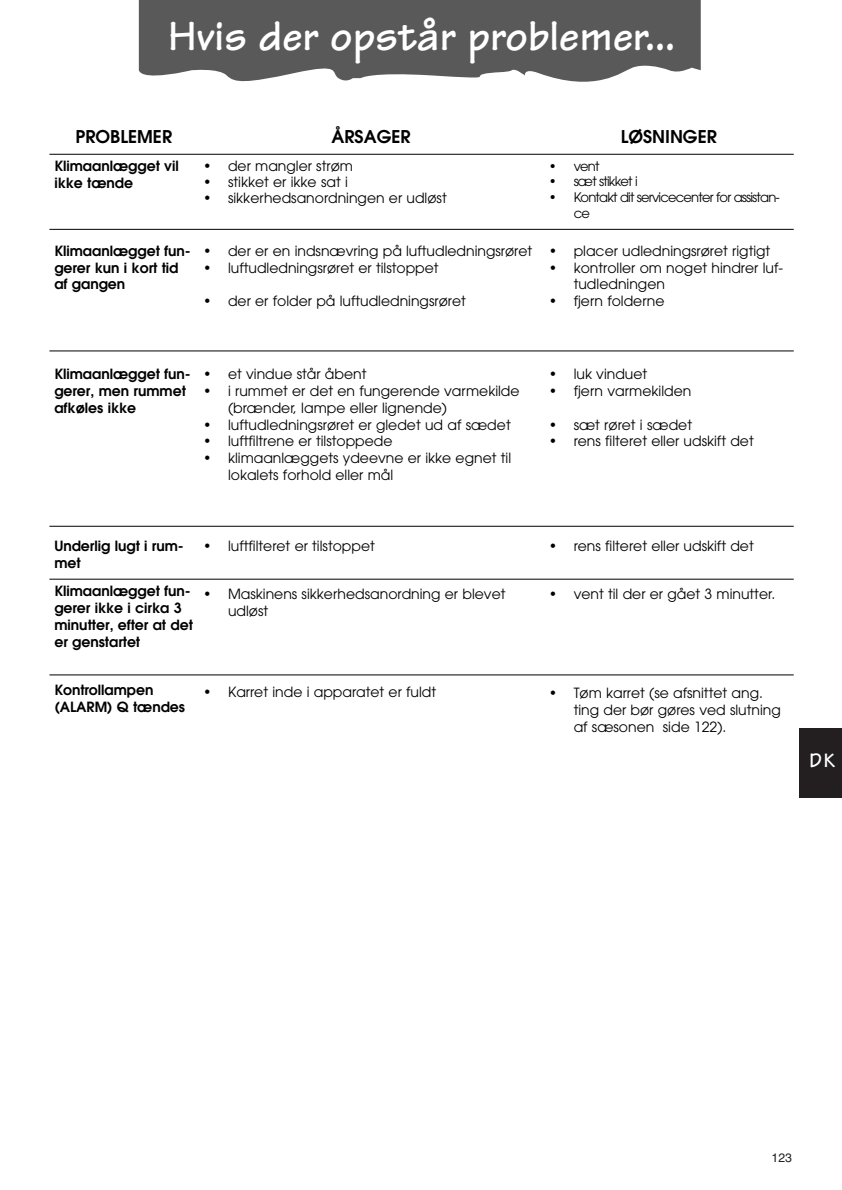
<style>
.page{position:relative;width:842px;height:1190px;background:#fff}
.page>*{position:absolute;margin:0;border:0;box-sizing:border-box;transform-origin:0 0}
.t1{font:700 43.75px "Tekton";color:#fff}
.t2{font:700 21px "Tekton";color:#fff}
.t3{font:600 17.5px "Avant Garde";color:#000}
.t4{font:14px/16.8px "Avant Garde";color:#000}
.t5{font:600 14px/16.8px "Avant Garde";color:#000}
.t6{font:13.12px/15.8px "Avant Garde";letter-spacing:-.06em;color:#000}
.t7{font:12.25px "Helvetica";color:#231f20}
</style>
<div class="page">
<div style="left:799px;top:729px;width:43px;height:69px;background:#231f20"></div>
<svg style="left:139px;top:0;width:562px;height:82px;background:#686868"></svg>
<hr style="left:49px;top:154px;width:745px;height:1px;background:#000">
<hr style="left:49px;top:229px;width:745px;height:1px;background:#000">
<hr style="left:49px;top:351px;width:745px;height:1px;background:#000">
<hr style="left:49px;top:674px;width:745px;height:1px;background:#000">
<hr style="left:49px;top:526px;width:745px;height:1px;background:#000">
<hr style="left:49px;top:579px;width:745px;height:1px;background:#000">
<h1 class="t1" style="left:168px;top:21px;width:509px">Hvis der opstår problemer...</h1>
<p class="t3" style="left:76px;top:130px;width:98px">PROBLEMER</p>
<p class="t3" style="left:331px;top:130px;width:81px">ÅRSAGER</p>
<p class="t3" style="left:621px;top:130px;width:98px">LØSNINGER</p>
<p class="t5" style="left:54px;top:159px;width:126px">Klimaanlægget vil ikke tænde</p>
<p class="t4" style="left:203px;top:159px;width:151px">• der mangler strøm</p>
<p class="t6" style="left:549px;top:159px;width:52px">• vent</p>
<p class="t6" style="left:549px;top:175px;width:90px">• sæt stikket i</p>
<p class="t6" style="left:574px;top:191px;width:208px;text-indent:-25px">• Kontakt dit servicecenter for assistan&shy;ce</p>
<p class="t4" style="left:203px;top:175px;width:146px">• stikket er ikke sat i</p>
<p class="t4" style="left:203px;top:190px;width:245px">• sikkerhedsanordningen er udløst</p>
<p class="t5" style="left:54px;top:244px;width:138px">Klimaanlægget fun&shy;gerer kun i kort tid af gangen</p>
<p class="t4" style="left:203px;top:244px;width:331px">• der er en indsnævring på luftudledningsrøret</p>
<p class="t4" style="left:203px;top:260px;width:237px">• luftudledningsrøret er tilstoppet</p>
<p class="t4" style="left:203px;top:294px;width:264px">• der er folder på luftudledningsrøret</p>
<p class="t4" style="left:549px;top:244px;width:223px">• placer udledningsrøret rigtigt</p>
<p class="t4" style="left:574px;top:260px;width:211px;text-indent:-25px">• kontroller om noget hindrer luf&shy;tudledningen</p>
<p class="t4" style="left:549px;top:294px;width:117px">• fjern folderne</p>
<p class="t5" style="left:54px;top:367px;width:138px">Klimaanlægget fun&shy;gerer, men rummet afkøles ikke</p>
<p class="t4" style="left:203px;top:367px;width:165px">• et vindue står åbent</p>
<p class="t4" style="left:228px;top:384px;width:293px;text-indent:-25px">• i rummet er det en fungerende varmekilde (brænder, lampe eller lignende)</p>
<p class="t4" style="left:203px;top:417px;width:309px">• luftudledningsrøret er gledet ud af sædet</p>
<p class="t4" style="left:203px;top:434px;width:191px">• luftfiltrene er tilstoppede</p>
<p class="t4" style="left:228px;top:451px;width:285px;text-indent:-25px">• klimaanlæggets ydeevne er ikke egnet til lokalets forhold eller mål</p>
<p class="t4" style="left:549px;top:367px;width:100px">• luk vinduet</p>
<p class="t4" style="left:549px;top:384px;width:144px">• fjern varmekilden</p>
<p class="t4" style="left:549px;top:417px;width:145px">• sæt røret i sædet</p>
<p class="t4" style="left:549px;top:434px;width:206px">• rens filteret eller udskift det</p>
<p class="t4" style="left:203px;top:539px;width:173px">• luftfilteret er tilstoppet</p>
<p class="t5" style="left:54px;top:539px;width:131px">Underlig lugt i rum-</p>
<p class="t4" style="left:549px;top:539px;width:206px">• rens filteret eller udskift det</p>
<p class="t5" style="left:54px;top:556px;width:28px">met</p>
<p class="t5" style="left:54px;top:584px;width:140px">Klimaanlægget fun&shy;gerer ikke i cirka 3 minutter, efter at det er genstartet</p>
<p class="t4" style="left:228px;top:587px;width:279px;text-indent:-25px">• Maskinens sikkerhedsanordning er blevet udløst</p>
<p class="t4" style="left:549px;top:587px;width:228px">• vent til der er gået 3 minutter.</p>
<p class="t5" style="left:54px;top:683px;width:132px">Kontrollampen (ALARM) Q tændes</p>
<p class="t4" style="left:203px;top:685px;width:234px">• Karret inde i apparatet er fuldt</p>
<p class="t4" style="left:574px;top:686px;width:209px;text-indent:-25px">• Tøm karret (se afsnittet ang. ting der bør gøres ved slutning af sæsonen side 122).</p>
<h2 class="t2" style="left:809px;top:753px;width:27px">DK</h2>
<p class="t7" style="left:771px;top:1154px;width:22px">123</p>
</div>
